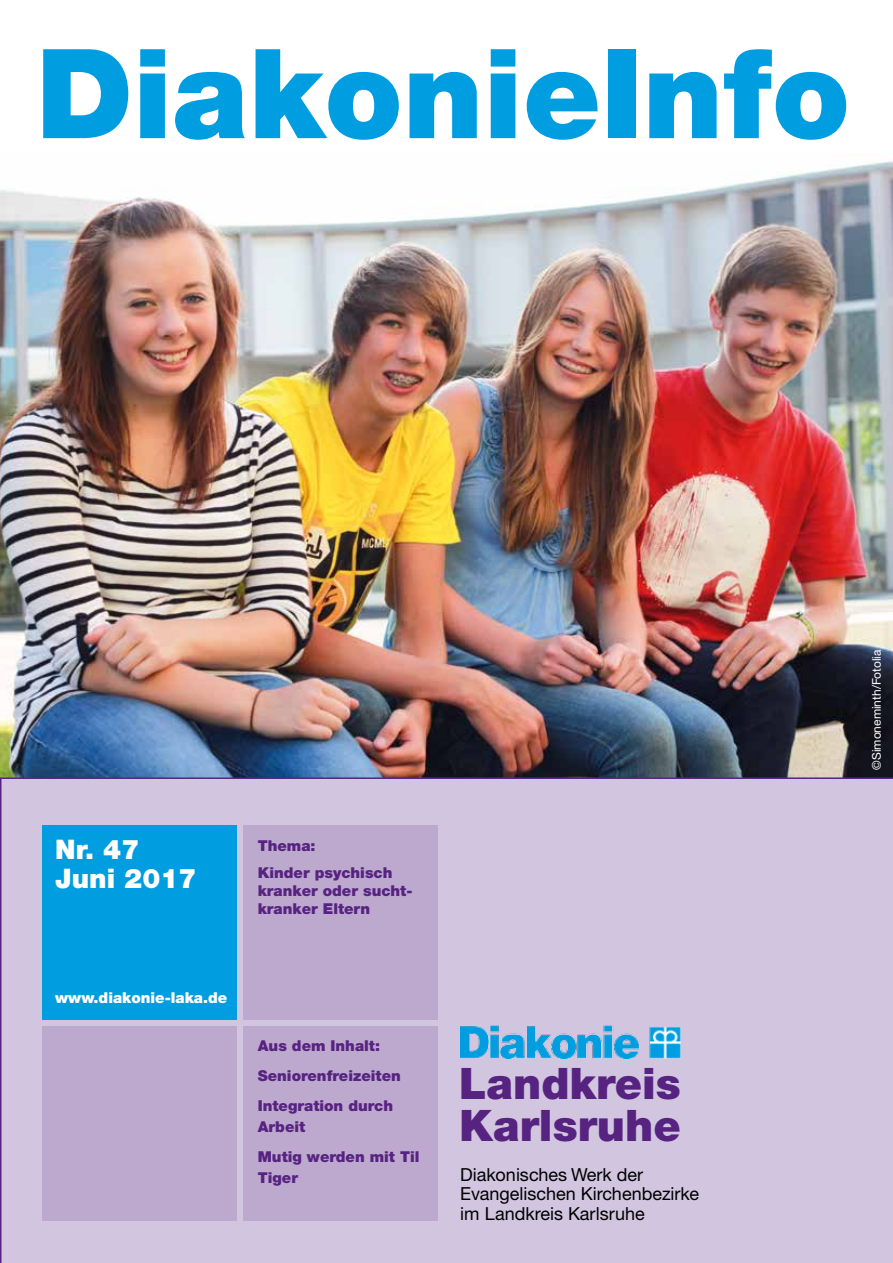
<style>
.page{position:relative;width:893px;height:1263px;background:#fff}
.page>*{position:absolute;margin:0;border:0;box-sizing:border-box;transform-origin:0 0}
.t1{font:900 124.5px "Helvetica Neue";color:#009ee0}
.t2{font:900 43.5px/42px "Helvetica Neue";color:#572381}
.t3{font:900 27px/28.5px "Helvetica Neue";color:#fff}
.t4{font:18px/19.5px "Helvetica Neue CE";color:#000}
.t5{font:900 15px/30px "Helvetica Neue";color:#572381}
.t6{font:900 15px "Helvetica Neue";color:#fff}
.t7{font:12px "Helvetica Neue CE";color:#fff}
</style>
<div class="page">
<img style="left:0;top:161px;width:893px;height:616px">
<div style="left:0;top:777px;width:893px;height:486px;background:#d2c5df"></div>
<div style="left:43px;top:825px;width:194px;height:194px;background:#009ee0"></div>
<img style="left:460px;top:1025px;width:221px;height:33px">
<div style="left:43px;top:1026px;width:194px;height:194px;background:#bda9ce"></div>
<div style="left:243px;top:825px;width:195px;height:194px;background:#bda9ce"></div>
<div style="left:243px;top:1026px;width:195px;height:194px;background:#bda9ce"></div>
<h1 class="t1" style="left:36px;top:19px;width:815px">DiakonieInfo</h1>
<h3 class="t3" style="left:55px;top:835px;width:143px">Nr. 47<br>Juni 2017</h3>
<p class="t5" style="left:258px;top:832px;width:136px;line-height:27px">Thema:<br>Kinder psychisch</p>
<p class="t5" style="left:258px;top:882px;width:156px;line-height:18px">kranker oder sucht&shy;kranker Eltern</p>
<p class="t6" style="left:55px;top:988px;width:173px">www.diakonie-laka.de</p>
<p class="t5" style="left:258px;top:1031px;width:145px">Aus dem Inhalt:<br>Seniorenfreizeiten<br>Integration durch</p>
<p class="t5" style="left:258px;top:1112px;width:163px">Arbeit<br>Mutig werden mit Til</p>
<p class="t5" style="left:258px;top:1163px;width:42px">Tiger</p>
<h2 class="t2" style="left:459px;top:1062px;width:223px">Landkreis<br>Karlsruhe</h2>
<p class="t4" style="left:460px;top:1164px;width:240px">Diakonisches Werk der<br>Evangelischen Kirchenbezirke im Landkreis Karlsruhe</p>
<p class="t7" style="left:869px;top:770px;width:122px;rotate:-90deg">©Simoneminth/Fotolia</p>
</div>
